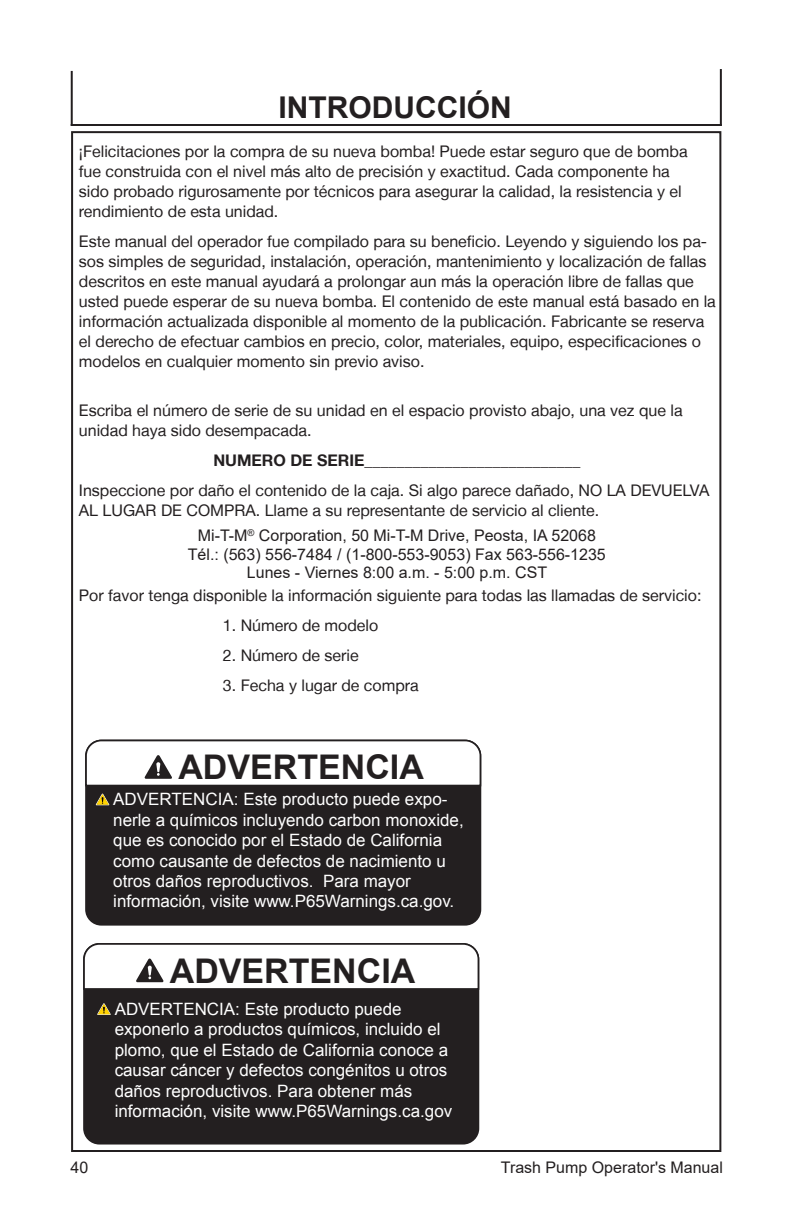
<style>
.page{position:relative;width:792px;height:1224px;background:#fff}
.page>*{position:absolute;margin:0;border:0;box-sizing:border-box;transform-origin:0 0}
.t1{font:700 34px "Arial";color:#231f20}
.TOC_title{font:700 30px "Arial";color:#231f20}
.t2{font:17px/20.4px "Arial";color:#fff}
.Body_text{font:16px/20px "Helvetica Neue LT";color:#231f20}
.t3{font:16px "Arial";color:#231f20}
.Body_text-2{font:700 16px "Helvetica Neue LT";color:#231f20}
</style>
<div class="page">
<hr style="left:720px;top:69px;width:2px;height:57px;background:#231f20">
<hr style="left:71px;top:71px;width:2px;height:55px;background:#231f20">
<hr style="left:71px;top:124px;width:651px;height:2px;background:#231f20">
<div style="left:84px;top:944px;width:394px;height:200px;background:#231f20;border-radius:15px"></div>
<div style="left:83px;top:943px;width:396px;height:202px;border:2px solid #231f20;border-radius:15px"></div>
<svg style="left:97px;top:1003px;width:14px;height:12px"></svg>
<svg style="left:83px;top:943px;width:397px;height:48px;background:#e4e3e4"></svg>
<div style="left:86px;top:741px;width:394px;height:184px;background:#231f20;border-radius:15px"></div>
<div style="left:85px;top:740px;width:396px;height:186px;border:2px solid #231f20;border-radius:15px"></div>
<svg style="left:96px;top:794px;width:13px;height:11px"></svg>
<svg style="left:85px;top:739px;width:397px;height:48px;background:#e6e5e5"></svg>
<p class="TOC_title" style="left:279px;top:86px;width:235px">INTRODUCCIÓN</p>
<p class="Body_text" style="left:79px;top:141px;width:610px">¡Felicitaciones por la compra de su nueva bomba! Puede estar seguro que de bomba fue construida con el nivel más alto de precisión y exactitud. Cada componente ha sido probado rigurosamente por técnicos para asegurar la calidad, la resistencia y el rendimiento de esta unidad.</p>
<p class="Body_text" style="left:79px;top:231px;width:638px">Este manual del operador fue compilado para su beneficio. Leyendo y siguiendo los pa&shy;sos simples de seguridad, instalación, operación, mantenimiento y localización de fallas descritos en este manual ayudará a prolongar aun más la operación libre de fallas que usted puede esperar de su nueva bomba. El contenido de este manual está basado en la información actualizada disponible al momento de la publicación. Fabricante se reserva el derecho de efectuar cambios en precio, color, materiales, equipo, especificaciones o modelos en cualquier momento sin previo aviso.</p>
<p class="Body_text" style="left:79px;top:400px;width:605px">Escriba el número de serie de su unidad en el espacio provisto abajo, una vez que la unidad haya sido desempacada.</p>
<p class="Body_text-2" style="left:213px;top:450px;width:369px">NUMERO DE SERIE___________________________</p>
<p class="Body_text" style="left:79px;top:480px;width:632px">Inspeccione por daño el contenido de la caja. Si algo parece dañado, NO LA DEVUELVA<br>AL LUGAR DE COMPRA. Llame a su representante de servicio al cliente.</p>
<p class="t3" style="left:198px;top:524px;width:400px">Mi-T-M<sup>®</sup> Corporation, 50 Mi-T-M Drive, Peosta, IA 52068</p>
<p class="t3" style="left:188px;top:544px;width:419px">Tél.: (563) 556-7484 / (1-800-553-9053) Fax 563-556-1235</p>
<p class="t3" style="left:247px;top:562px;width:302px">Lunes - Viernes 8:00 a.m. - 5:00 p.m. CST</p>
<p class="Body_text" style="left:79px;top:585px;width:624px">Por favor tenga disponible la información siguiente para todas las llamadas de servicio:</p>
<p class="Body_text" style="left:223px;top:615px;width:157px">1. Número de modelo</p>
<p class="Body_text" style="left:223px;top:645px;width:137px">2. Número de serie</p>
<p class="Body_text" style="left:223px;top:675px;width:197px">3. Fecha y lugar de compra</p>
<p class="t1" style="left:178px;top:745px;width:247px">ADVERTENCIA</p>
<p class="t2" style="left:113px;top:789px;width:352px">ADVERTENCIA: Este producto puede expo&shy;nerle a químicos incluyendo carbon monoxide, que es conocido por el Estado de California como causante de defectos de nacimiento u otros daños reproductivos. Para mayor información, visite www.P65Warnings.ca.gov.</p>
<p class="t1" style="left:170px;top:948px;width:247px">ADVERTENCIA</p>
<p class="t2" style="left:115px;top:999px;width:339px">ADVERTENCIA: Este producto puede exponerlo a productos químicos, incluido el plomo, que el Estado de California conoce a causar cáncer y defectos congénitos u otros daños reproductivos. Para obtener más información, visite www.P65Warnings.ca.gov</p>
<p class="t3" style="left:70px;top:1156px;width:19px">40</p>
<p class="t3" style="left:501px;top:1156px;width:224px">Trash Pump Operator's Manual</p>
</div>
